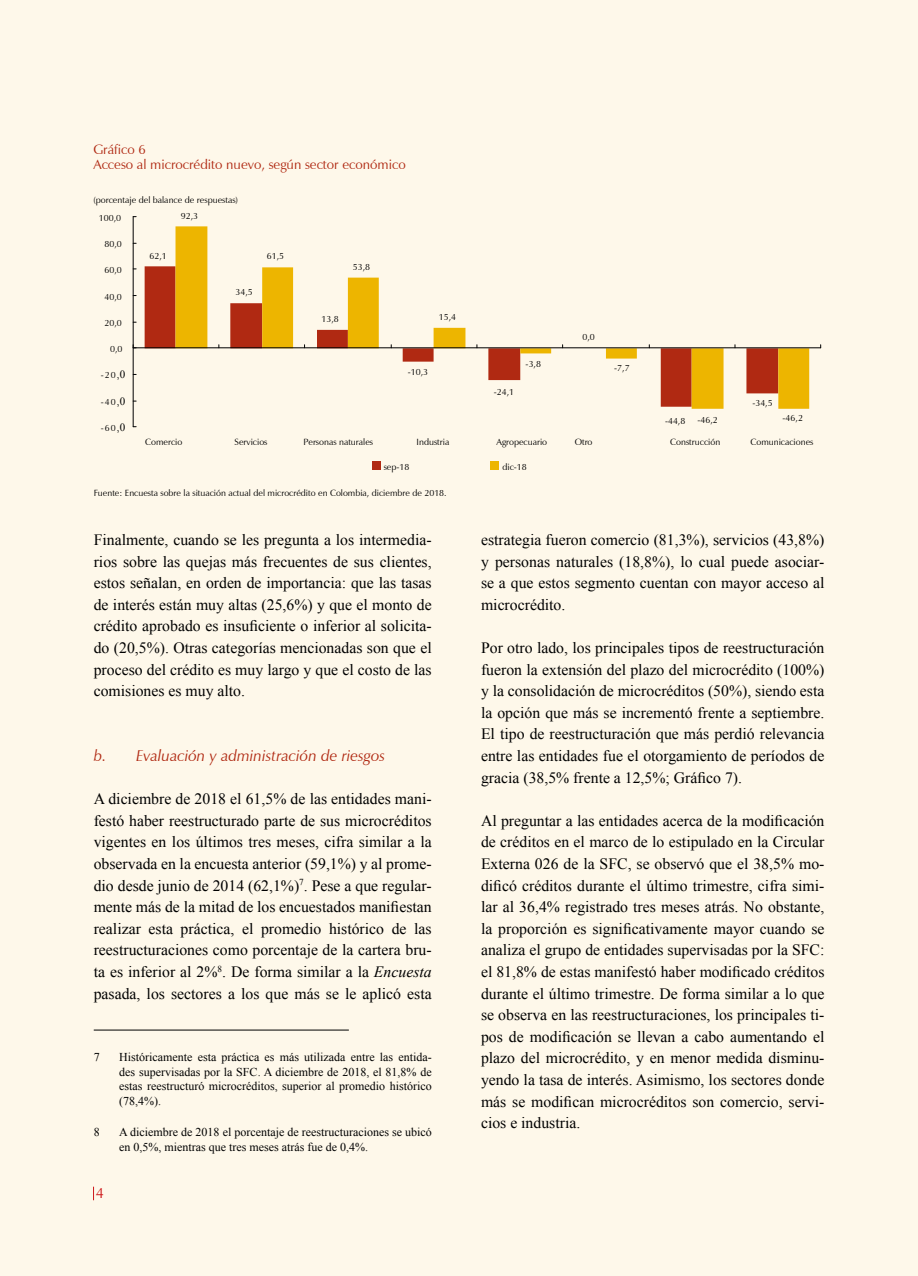
<style>
.page{position:relative;width:918px;height:1276px;background:#fff}
.page>*{position:absolute;margin:0;border:0;box-sizing:border-box;transform-origin:0 0}
.t1{font:15.75px/21.6px "Times New Roman";color:#000;text-align:justify}
.t2{font:italic 15.75px "Zapf Humanist 601 BT";color:#b02912}
.t3{font:15px "Zapf Humanist 601 BT";color:#cd171a}
.t4{font:13.5px/15px "Zapf Humanist 601 BT";color:#b02912}
.t5{font:12px/14.4px "Times New Roman";color:#000;text-align:justify}
.t6{font:9px "Zapf Humanist 601 BT";color:#000}
.s1{font-family:"Times New Roman";font-size:11.25px;color:#010202}
.s2{font-style:italic}
</style>
<div class="page">
<div style="left:0;top:0;width:917px;height:1276px;background:#fef8ea"></div>
<svg style="left:93px;top:1186px;width:1px;height:14px"></svg>
<hr style="left:94px;top:1029px;width:255px;height:1px;background:#000">
<div style="left:372px;top:461px;width:9px;height:9px;background:#b02912"></div>
<div style="left:490px;top:461px;width:9px;height:9px;background:#edb500"></div>
<div style="left:145px;top:266px;width:31px;height:83px;background:#b02912"></div>
<svg style="left:176px;top:226px;width:633px;height:183px"></svg>
<hr style="left:133px;top:217px;width:1px;height:210px;background:#000">
<hr style="left:133px;top:347px;width:688px;height:1px;background:#000">
<p class="t4" style="left:93px;top:141px;width:314px">Gráfico 6<br>Acceso al microcrédito nuevo, según sector económico</p>
<p class="t6" style="left:93px;top:194px;width:146px">(porcentaje del balance de respuestas)</p>
<p class="t6" style="left:99px;top:212px;width:24px">100,0</p>
<p class="t6" style="left:105px;top:238px;width:19px">80,0</p>
<p class="t6" style="left:105px;top:265px;width:19px">60,0</p>
<p class="t6" style="left:105px;top:291px;width:19px">40,0</p>
<p class="t6" style="left:105px;top:317px;width:19px">20,0</p>
<p class="t6" style="left:110px;top:343px;width:14px">0,0</p>
<p class="t6" style="left:101px;top:370px;width:26px">-20<span class="s1">,0</span></p>
<p class="t6" style="left:101px;top:396px;width:26px">-40<span class="s1">,0</span></p>
<p class="t6" style="left:101px;top:422px;width:26px">-60<span class="s1">,0</span></p>
<p class="t6" style="left:150px;top:250px;width:19px">62,1</p>
<p class="t6" style="left:181px;top:210px;width:19px">92,3</p>
<p class="t6" style="left:236px;top:286px;width:19px">34,5</p>
<p class="t6" style="left:267px;top:251px;width:19px">61,5</p>
<p class="t6" style="left:353px;top:261px;width:19px">53,8</p>
<p class="t6" style="left:322px;top:313px;width:19px">13,8</p>
<p class="t6" style="left:439px;top:311px;width:19px">15,4</p>
<p class="t6" style="left:408px;top:367px;width:22px">-10,3</p>
<p class="t6" style="left:494px;top:386px;width:22px">-24,1</p>
<p class="t6" style="left:526px;top:358px;width:17px">-3,8</p>
<p class="t6" style="left:583px;top:332px;width:14px">0,0</p>
<p class="t6" style="left:614px;top:362px;width:17px">-7,7</p>
<p class="t6" style="left:665px;top:415px;width:22px">-44,8</p>
<p class="t6" style="left:697px;top:415px;width:22px">-46,2</p>
<p class="t6" style="left:752px;top:398px;width:22px">-34,5</p>
<p class="t6" style="left:783px;top:412px;width:22px">-46,2</p>
<p class="t6" style="left:145px;top:436px;width:39px">Comercio</p>
<p class="t6" style="left:235px;top:436px;width:34px">Servicios</p>
<p class="t6" style="left:303px;top:436px;width:71px">Personas naturales</p>
<p class="t6" style="left:417px;top:436px;width:34px">Industria</p>
<p class="t6" style="left:496px;top:436px;width:52px">Agropecuario</p>
<p class="t6" style="left:575px;top:436px;width:19px">Otro</p>
<p class="t6" style="left:670px;top:436px;width:52px">Construcción</p>
<p class="t6" style="left:750px;top:436px;width:65px">Comunicaciones</p>
<p class="t6" style="left:384px;top:461px;width:27px">sep-18</p>
<p class="t6" style="left:502px;top:461px;width:26px">dic-18</p>
<p class="t6" style="left:94px;top:487px;width:354px">Fuente: Encuesta sobre la situación actual del microcrédito en Colombia, diciembre de 2018.</p>
<p class="t1" style="left:94px;top:528px;width:339px">Finalmente, cuando se les pregunta a los intermedia&shy;rios sobre las quejas más frecuentes de sus clientes, estos señalan, en orden de importancia: que las tasas de interés están muy altas (25,6%) y que el monto de crédito aprobado es insuficiente o inferior al solicita&shy;do (20,5%). Otras categorías mencionadas son que el proceso del crédito es muy largo y que el costo de las comisiones es muy alto.</p>
<p class="t2" style="left:94px;top:746px;width:293px">b. Evaluación y administración de riesgos</p>
<p class="t1" style="left:94px;top:788px;width:340px">A diciembre de 2018 el 61,5% de las entidades mani&shy;festó haber reestructurado parte de sus microcréditos vigentes en los últimos tres meses, cifra similar a la observada en la encuesta anterior (59,1%) y al prome&shy;dio desde junio de 2014 (62,1%)<sup>7</sup>. Pese a que regular&shy;mente más de la mitad de los encuestados manifiestan realizar esta práctica, el promedio histórico de las reestructuraciones como porcentaje de la cartera bru&shy;ta es inferior al 2%<sup>8</sup>. De forma similar a la <span class="s2">Encuesta </span>pasada, los sectores a los que más se le aplicó esta</p>
<p class="t5" style="left:94px;top:1050px;width:7px">7</p>
<p class="t5" style="left:119px;top:1050px;width:314px">Históricamente esta práctica es más utilizada entre las entida&shy;des supervisadas por la SFC. A diciembre de 2018, el 81,8% de estas reestructuró microcréditos, superior al promedio histórico (78,4%).</p>
<p class="t5" style="left:94px;top:1124px;width:7px">8</p>
<p class="t5" style="left:119px;top:1124px;width:314px">A diciembre de 2018 el porcentaje de reestructuraciones se ubicó en 0,5%, mientras que tres meses atrás fue de 0,4%.</p>
<p class="t3" style="left:96px;top:1184px;width:10px">4</p>
<p class="t1" style="left:481px;top:528px;width:345px">estrategia fueron comercio (81,3%), servicios (43,8%) y personas naturales (18,8%), lo cual puede asociar&shy;se a que estos segmento cuentan con mayor acceso al microcrédito.</p>
<p class="t1" style="left:481px;top:636px;width:345px">Por otro lado, los principales tipos de reestructuración fueron la extensión del plazo del microcrédito (100%) y la consolidación de microcréditos (50%), siendo esta la opción que más se incrementó frente a septiembre.<br>El tipo de reestructuración que más perdió relevancia entre las entidades fue el otorgamiento de períodos de gracia (38,5% frente a 12,5%; Gráfico 7).</p>
<p class="t1" style="left:481px;top:809px;width:345px">Al preguntar a las entidades acerca de la modificación de créditos en el marco de lo estipulado en la Circular Externa 026 de la SFC, se observó que el 38,5% mo&shy;dificó créditos durante el último trimestre, cifra simi&shy;lar al 36,4% registrado tres meses atrás. No obstante, la proporción es significativamente mayor cuando se analiza el grupo de entidades supervisadas por la SFC: el 81,8% de estas manifestó haber modificado créditos durante el último trimestre. De forma similar a lo que se observa en las reestructuraciones, los principales ti&shy;pos de modificación se llevan a cabo aumentando el plazo del microcrédito, y en menor medida disminu&shy;yendo la tasa de interés. Asimismo, los sectores donde más se modifican microcréditos son comercio, servi&shy;cios e industria.</p>
</div>
